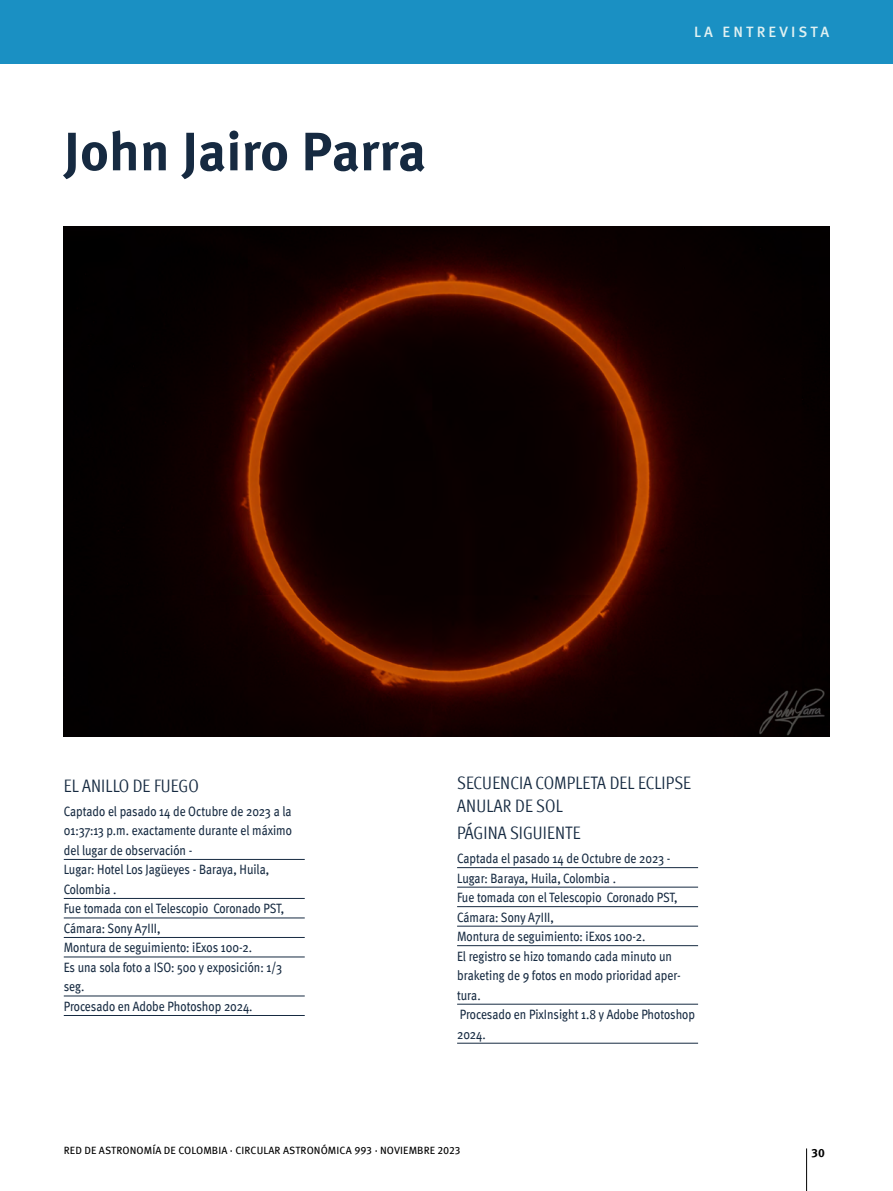
<style>
.page{position:relative;width:893px;height:1191px;background:#fff}
.page>*{position:absolute;margin:0;border:0;box-sizing:border-box;transform-origin:0 0}
.t1{font:700 54px "Meta Pro";color:#162a41}
.t2{font:condensed 18px/22.5px "Meta Pro";color:#162a41}
.t3{font:500 15px "Meta Pro";letter-spacing:.21em;color:#e0f1f2}
.t4{font:condensed 13.5px/19.5px "Meta Pro";color:#162a41}
.t5{font:700 12px "Meta Pro";color:#000}
.t6{font:10.5px "Meta Pro";letter-spacing:.01em;color:#000}
</style>
<div class="page">
<hr style="left:806px;top:1148px;width:1px;height:43px;background:#000">
<div style="left:0;top:0;width:893px;height:64px;background:#1a90c3"></div>
<hr style="left:64px;top:859px;width:241px;height:1px;background:#162a41">
<hr style="left:64px;top:898px;width:241px;height:1px;background:#162a41">
<hr style="left:64px;top:917px;width:241px;height:1px;background:#162a41">
<hr style="left:64px;top:937px;width:241px;height:1px;background:#162a41">
<hr style="left:64px;top:956px;width:241px;height:1px;background:#162a41">
<hr style="left:64px;top:995px;width:241px;height:1px;background:#162a41">
<hr style="left:64px;top:1015px;width:241px;height:1px;background:#162a41">
<img style="left:64px;top:226px;width:765px;height:510px">
<hr style="left:457px;top:867px;width:241px;height:1px;background:#162a41">
<hr style="left:457px;top:886px;width:241px;height:1px;background:#162a41">
<hr style="left:457px;top:906px;width:241px;height:1px;background:#162a41">
<hr style="left:457px;top:925px;width:241px;height:1px;background:#162a41">
<hr style="left:457px;top:945px;width:241px;height:1px;background:#162a41">
<hr style="left:457px;top:1003px;width:241px;height:1px;background:#162a41">
<hr style="left:457px;top:1042px;width:241px;height:1px;background:#162a41">
<h1 class="t1" style="left:64px;top:109px;width:364px">John Jairo Parra</h1>
<p class="t3" style="left:694px;top:21px;width:137px">LA ENTREVISTA</p>
<h2 class="t2" style="left:64px;top:773px;width:136px">EL ANILLO DE FUEGO</h2>
<p class="t4" style="left:64px;top:800px;width:230px">Captado el pasado 14 de Octubre de 2023 a la<br>01:37:13 p.m. exactamente durante el máximo del lugar de observación -<br>Lugar: Hotel Los Jagüeyes - Baraya, Huila,<br>Colombia .<br>Fue tomada con el Telescopio Coronado PST,<br>Cámara: Sony A7III,<br>Montura de seguimiento: iExos 100-2.<br>Es una sola foto a ISO: 500 y exposición: 1/3 seg.<br>Procesado en Adobe Photoshop 2024.</p>
<h2 class="t2" style="left:457px;top:771px;width:235px">SECUENCIA COMPLETA DEL ECLIPSE<br>ANULAR DE SOL</h2>
<h2 class="t2" style="left:457px;top:820px;width:125px">PÁGINA SIGUIENTE</h2>
<p class="t4" style="left:457px;top:847px;width:239px">Captada el pasado 14 de Octubre de 2023 -<br>Lugar: Baraya, Huila, Colombia .<br>Fue tomada con el Telescopio Coronado PST,<br>Cámara: Sony A7III,<br>Montura de seguimiento: iExos 100-2.<br>El registro se hizo tomando cada minuto un braketing de 9 fotos en modo prioridad aper&shy;tura.<br>Procesado en PixInsight 1.8 y Adobe Photoshop<br>2024.</p>
<p class="t6" style="left:64px;top:1142px;width:398px">RED DE ASTRONOMÍA DE COLOMBIA · CIRCULAR ASTRONÓMICA 993 · NOVIEMBRE 2023</p>
<p class="t5" style="left:811px;top:1143px;width:15px">30</p>
</div>
